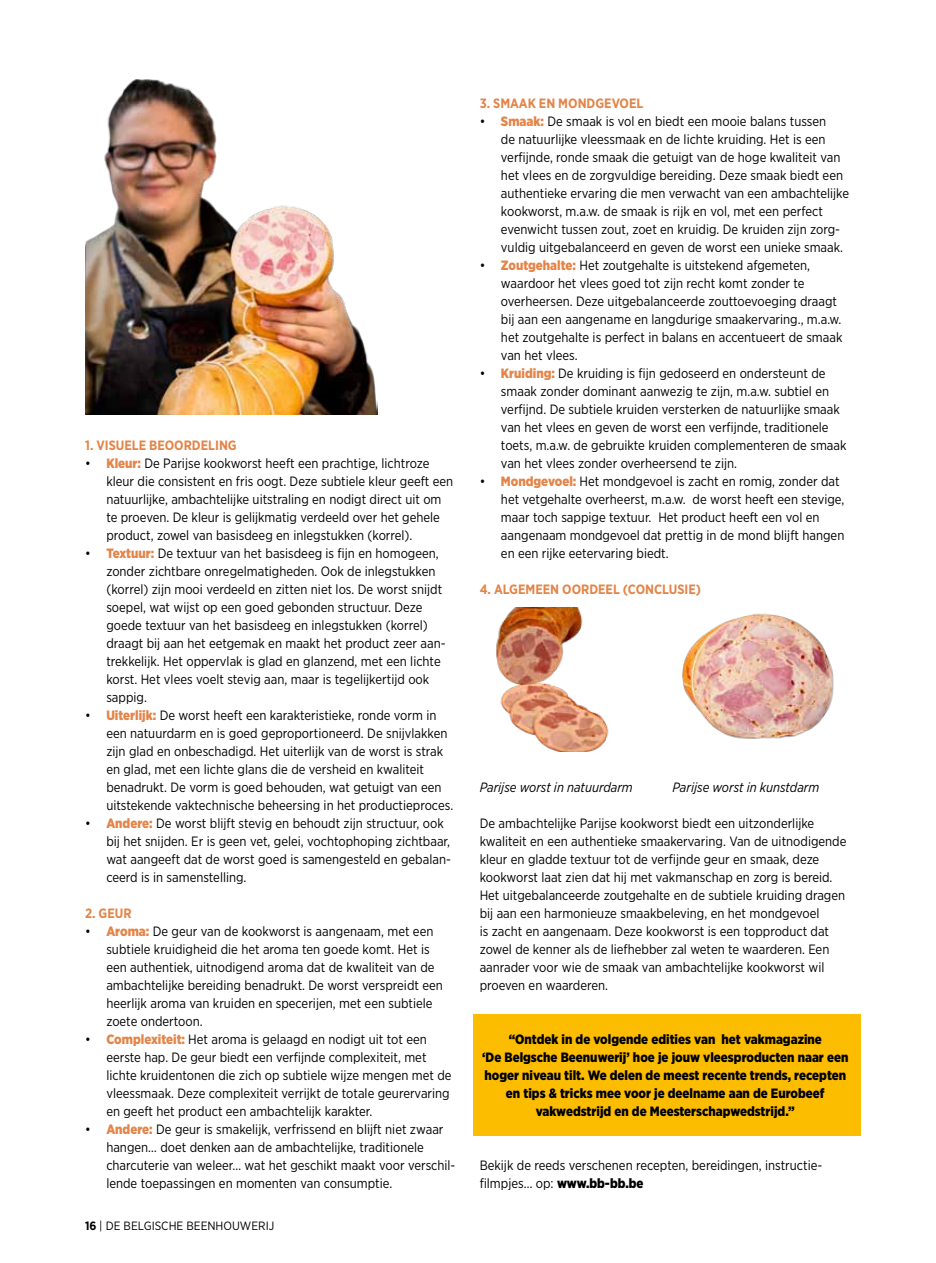
<style>
.page{position:relative;width:936px;height:1263px;background:#fff}
.page>*{position:absolute;margin:0;border:0;box-sizing:border-box;transform-origin:0 0}
.t1{font:13.5px/18px "Gotham Narrow";color:#000}
.t2{font:900 13.5px/18px "Gotham Narrow";color:#000;text-align:center}
.t3{font:700 13.5px "Gotham Narrow";color:#e48448}
.t4{font:italic 13.5px "Gotham Narrow";color:#000}
.t5{font:12px "Gotham Narrow";color:#000}
.s1{font-weight:900;color:#e48448}
.s2{font-weight:700}
.s3{font-weight:900}
</style>
<div class="page">
<div style="left:473px;top:1014px;width:387px;height:122px;background:#fcbc00"></div>
<img style="left:85px;top:79px;width:292px;height:335px">
<img style="left:682px;top:613px;width:152px;height:126px">
<img style="left:496px;top:608px;width:113px;height:144px">
<p class="t3" style="left:85px;top:437px;width:153px">1. VISUELE BEOORDELING</p>
<p class="t1" style="left:106px;top:454px;width:348px;text-indent:-21px">• <span class="s1">Kleur:</span> De Parijse kookworst heeft een prachtige, lichtroze kleur die consistent en fris oogt. Deze subtiele kleur geeft een natuurlijke, ambachtelijke uitstraling en nodigt direct uit om te proeven. De kleur is gelijkmatig verdeeld over het gehele product, zowel van basisdeeg en inlegstukken (korrel).</p>
<p class="t1" style="left:106px;top:544px;width:341px;text-indent:-21px">• <span class="s1">Textuur:</span> De textuur van het basisdeeg is fijn en homogeen, zonder zichtbare onregelmatigheden. Ook de inlegstukken (korrel) zijn mooi verdeeld en zitten niet los. De worst snijdt soepel, wat wijst op een goed gebonden structuur. Deze goede textuur van het basisdeeg en inlegstukken (korrel) draagt bij aan het eetgemak en maakt het product zeer aan&shy;trekkelijk. Het oppervlak is glad en glanzend, met een lichte korst. Het vlees voelt stevig aan, maar is tegelijkertijd ook sappig.</p>
<p class="t1" style="left:106px;top:706px;width:348px;text-indent:-21px">• <span class="s1">Uiterlijk:</span> De worst heeft een karakteristieke, ronde vorm in een natuurdarm en is goed geproportioneerd. De snijvlakken zijn glad en onbeschadigd. Het uiterlijk van de worst is strak en glad, met een lichte glans die de versheid en kwaliteit benadrukt. De vorm is goed behouden, wat getuigt van een uitstekende vaktechnische beheersing in het productieproces.</p>
<p class="t1" style="left:106px;top:814px;width:346px;text-indent:-21px">• <span class="s1">Andere:</span> De worst blijft stevig en behoudt zijn structuur, ook bij het snijden. Er is geen vet, gelei, vochtophoping zichtbaar, wat aangeeft dat de worst goed is samengesteld en gebalan&shy;ceerd is in samenstelling.</p>
<p class="t3" style="left:85px;top:905px;width:48px">2. GEUR</p>
<p class="t1" style="left:106px;top:922px;width:338px;text-indent:-21px">• <span class="s1">Aroma:</span> De geur van de kookworst is aangenaam, met een subtiele kruidigheid die het aroma ten goede komt. Het is een authentiek, uitnodigend aroma dat de kwaliteit van de ambachtelijke bereiding benadrukt. De worst verspreidt een heerlijk aroma van kruiden en specerijen, met een subtiele zoete ondertoon.</p>
<p class="t1" style="left:106px;top:1030px;width:347px;text-indent:-21px">• <span class="s1">Complexiteit:</span> Het aroma is gelaagd en nodigt uit tot een eerste hap. De geur biedt een verfijnde complexiteit, met lichte kruidentonen die zich op subtiele wijze mengen met de vleessmaak. Deze complexiteit verrijkt de totale geurervaring en geeft het product een ambachtelijk karakter.</p>
<p class="t1" style="left:106px;top:1120px;width:350px;text-indent:-21px">• <span class="s1">Andere:</span> De geur is smakelijk, verfrissend en blijft niet zwaar hangen… doet denken aan de ambachtelijke, traditionele charcuterie van weleer… wat het geschikt maakt voor verschil&shy;lende toepassingen en momenten van consumptie.</p>
<p class="t5" style="left:85px;top:1218px;width:191px"><span class="s2">16</span> | DE BELGISCHE BEENHOUWERIJ</p>
<p class="t3" style="left:479px;top:95px;width:165px">3. SMAAK EN MONDGEVOEL</p>
<p class="t1" style="left:501px;top:112px;width:350px;text-indent:-21px">• <span class="s1">Smaak:</span> De smaak is vol en biedt een mooie balans tussen<br>de natuurlijke vleessmaak en de lichte kruiding. Het is een verfijnde, ronde smaak die getuigt van de hoge kwaliteit van het vlees en de zorgvuldige bereiding. Deze smaak biedt een authentieke ervaring die men verwacht van een ambachtelijke kookworst, m.a.w. de smaak is rijk en vol, met een perfect evenwicht tussen zout, zoet en kruidig. De kruiden zijn zorg&shy;vuldig uitgebalanceerd en geven de worst een unieke smaak.</p>
<p class="t1" style="left:501px;top:256px;width:343px;text-indent:-21px">• <span class="s1">Zoutgehalte:</span> Het zoutgehalte is uitstekend afgemeten, waardoor het vlees goed tot zijn recht komt zonder te overheersen. Deze uitgebalanceerde zouttoevoeging draagt bij aan een aangename en langdurige smaakervaring., m.a.w. het zoutgehalte is perfect in balans en accentueert de smaak van het vlees.</p>
<p class="t1" style="left:501px;top:364px;width:347px;text-indent:-21px">• <span class="s1">Kruiding:</span> De kruiding is fijn gedoseerd en ondersteunt de smaak zonder dominant aanwezig te zijn, m.a.w. subtiel en verfijnd. De subtiele kruiden versterken de natuurlijke smaak van het vlees en geven de worst een verfijnde, traditionele toets, m.a.w. de gebruikte kruiden complementeren de smaak van het vlees zonder overheersend te zijn.</p>
<p class="t1" style="left:501px;top:472px;width:345px;text-indent:-21px">• <span class="s1">Mondgevoel:</span> Het mondgevoel is zacht en romig, zonder dat het vetgehalte overheerst, m.a.w. de worst heeft een stevige, maar toch sappige textuur. Het product heeft een vol en aangenaam mondgevoel dat prettig in de mond blijft hangen en een rijke eetervaring biedt.</p>
<p class="t3" style="left:479px;top:581px;width:223px">4. ALGEMEEN OORDEEL (CONCLUSIE)</p>
<p class="t4" style="left:479px;top:779px;width:155px">Parijse worst in natuurdarm</p>
<p class="t4" style="left:672px;top:779px;width:148px">Parijse worst in kunstdarm</p>
<p class="t1" style="left:479px;top:814px;width:368px">De ambachtelijke Parijse kookworst biedt een uitzonderlijke kwaliteit en een authentieke smaakervaring. Van de uitnodigende kleur en gladde textuur tot de verfijnde geur en smaak, deze kookworst laat zien dat hij met vakmanschap en zorg is bereid.<br>Het uitgebalanceerde zoutgehalte en de subtiele kruiding dragen bij aan een harmonieuze smaakbeleving, en het mondgevoel<br>is zacht en aangenaam. Deze kookworst is een topproduct dat zowel de kenner als de liefhebber zal weten te waarderen. Een aanrader voor wie de smaak van ambachtelijke kookworst wil proeven en waarderen.</p>
<p class="t2" style="left:482px;top:1030px;width:367px">“Ontdek in de volgende edities van het vakmagazine<br>‘De Belgsche Beenuwerij’ hoe je jouw vleesproducten naar een hoger niveau tilt. We delen de meest recente trends, recepten en tips &amp; tricks mee voor je deelname aan de Eurobeef vakwedstrijd en de Meesterschapwedstrijd.”</p>
<p class="t1" style="left:479px;top:1156px;width:342px">Bekijk de reeds verschenen recepten, bereidingen, instructie&shy;filmpjes… op: <span class="s3">www.bb-bb.be</span></p>
</div>
